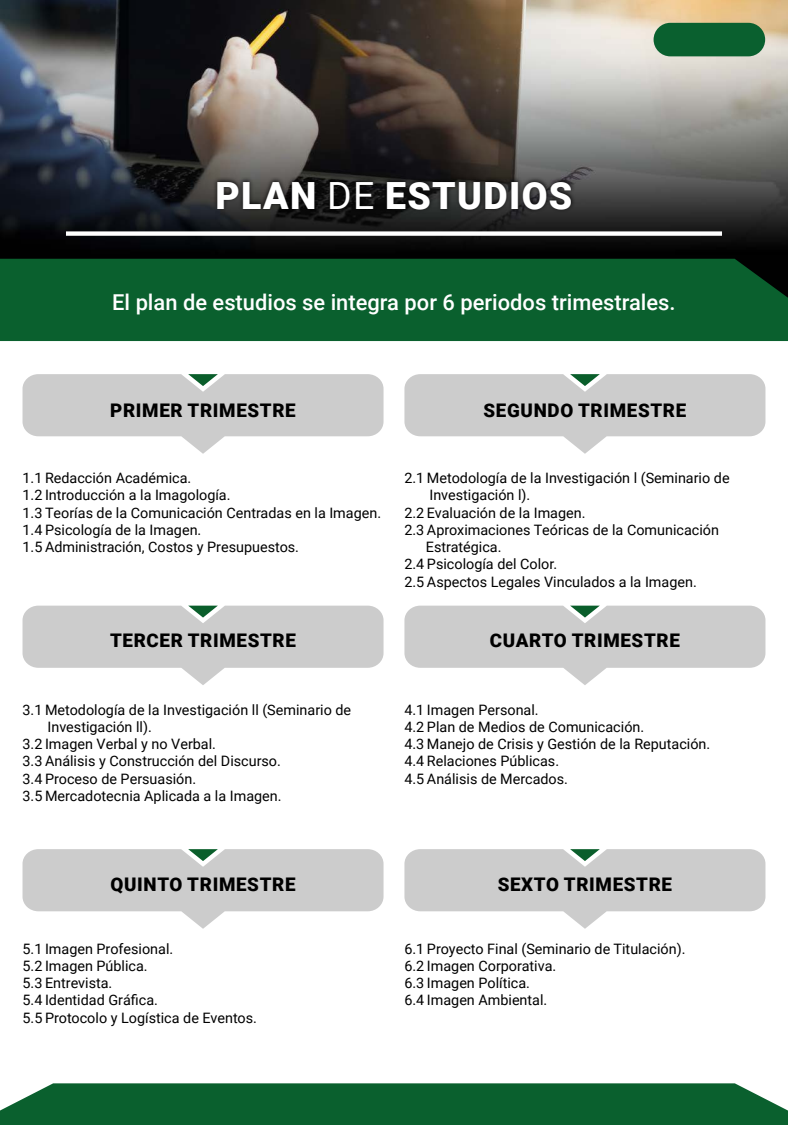
<style>
.page{position:relative;width:788px;height:1125px;background:#fff}
.page>*{position:absolute;margin:0;border:0;box-sizing:border-box;transform-origin:0 0}
.t1{font:900 37.5px "Roboto";letter-spacing:.035em;color:#fff}
.t2{font:500 21.88px "Roboto";color:#fff}
.t3{font:900 18.75px "Roboto";letter-spacing:.035em;color:#000}
.t4{font:14.38px/17.2px "Roboto";color:#000}
.s1{font-weight:400}
</style>
<div class="page">
<img style="left:0;top:0;width:787px;height:259px">
<div style="left:0;top:259px;width:788px;height:82px;background:#0a602e"></div>
<div style="left:0;top:1083px;width:787px;height:42px;background:#0a602e"></div>
<div style="left:213px;top:177px;width:362px;height:36px;background:#000;opacity:.86"></div>
<div style="left:66px;top:231px;width:656px;height:5px;background:#fff"></div>
<svg style="left:23px;top:374px;width:360px;height:80px"></svg>
<svg style="left:23px;top:606px;width:360px;height:79px"></svg>
<svg style="left:23px;top:849px;width:360px;height:80px"></svg>
<svg style="left:404px;top:849px;width:361px;height:80px"></svg>
<svg style="left:404px;top:374px;width:361px;height:80px"></svg>
<svg style="left:404px;top:606px;width:361px;height:79px"></svg>
<div style="left:653px;top:23px;width:112px;height:33px;background:#0a602f;border-radius:17px"></div>
<h1 class="t1" style="left:215px;top:169px;width:358px">PLAN <span class="s1">DE</span> ESTUDIOS</h1>
<h2 class="t2" style="left:112px;top:287px;width:565px">El plan de estudios se integra por 6 periodos trimestrales.</h2>
<h3 class="t3" style="left:110px;top:397px;width:187px">PRIMER TRIMESTRE</h3>
<p class="t4" style="left:22px;top:469px;width:360px">1.1 Redacción Académica.<br>1.2 Introducción a la Imagología.<br>1.3 Teorías de la Comunicación Centradas en la Imagen.<br>1.4 Psicología de la Imagen.<br>1.5 Administración, Costos y Presupuestos.</p>
<h3 class="t3" style="left:110px;top:628px;width:187px">TERCER TRIMESTRE</h3>
<p class="t4" style="left:22px;top:700px;width:330px">3.1 Metodología de la Investigación ll (Seminario de</p>
<p class="t4" style="left:47px;top:717px;width:106px">Investigación ll).</p>
<p class="t4" style="left:22px;top:735px;width:195px">3.2 Imagen Verbal y no Verbal.</p>
<p class="t4" style="left:22px;top:752px;width:260px">3.3 Análisis y Construcción del Discurso.</p>
<p class="t4" style="left:22px;top:769px;width:175px">3.4 Proceso de Persuasión.</p>
<p class="t4" style="left:22px;top:786px;width:260px">3.5 Mercadotecnia Aplicada a la Imagen.</p>
<h3 class="t3" style="left:483px;top:397px;width:204px">SEGUNDO TRIMESTRE</h3>
<p class="t4" style="left:404px;top:469px;width:326px">2.1 Metodología de la Investigación l (Seminario de</p>
<p class="t4" style="left:429px;top:486px;width:102px">Investigación l).</p>
<p class="t4" style="left:404px;top:503px;width:182px">2.2 Evaluación de la Imagen.</p>
<p class="t4" style="left:404px;top:520px;width:316px">2.3 Aproximaciones Teóricas de la Comunicación</p>
<p class="t4" style="left:426px;top:538px;width:77px">Estratégica.</p>
<p class="t4" style="left:404px;top:555px;width:154px">2.4 Psicología del Color.</p>
<p class="t4" style="left:404px;top:572px;width:294px">2.5 Aspectos Legales Vinculados a la Imagen.</p>
<h3 class="t3" style="left:490px;top:628px;width:191px">CUARTO TRIMESTRE</h3>
<p class="t4" style="left:404px;top:700px;width:307px">4.1 Imagen Personal.<br>4.2 Plan de Medios de Comunicación.<br>4.3 Manejo de Crisis y Gestión de la Reputación.<br>4.4 Relaciones Públicas.<br>4.5 Análisis de Mercados.</p>
<h3 class="t3" style="left:110px;top:871px;width:186px">QUINTO TRIMESTRE</h3>
<h3 class="t3" style="left:497px;top:871px;width:176px">SEXTO TRIMESTRE</h3>
<p class="t4" style="left:22px;top:939px;width:236px">5.1 Imagen Profesional.<br>5.2 Imagen Pública.<br>5.3 Entrevista.<br>5.4 Identidad Gráfica.<br>5.5 Protocolo y Logística de Eventos.</p>
<p class="t4" style="left:404px;top:939px;width:282px">6.1 Proyecto Final (Seminario de Titulación).<br>6.2 Imagen Corporativa.<br>6.3 Imagen Política.<br>6.4 Imagen Ambiental.</p>
</div>
